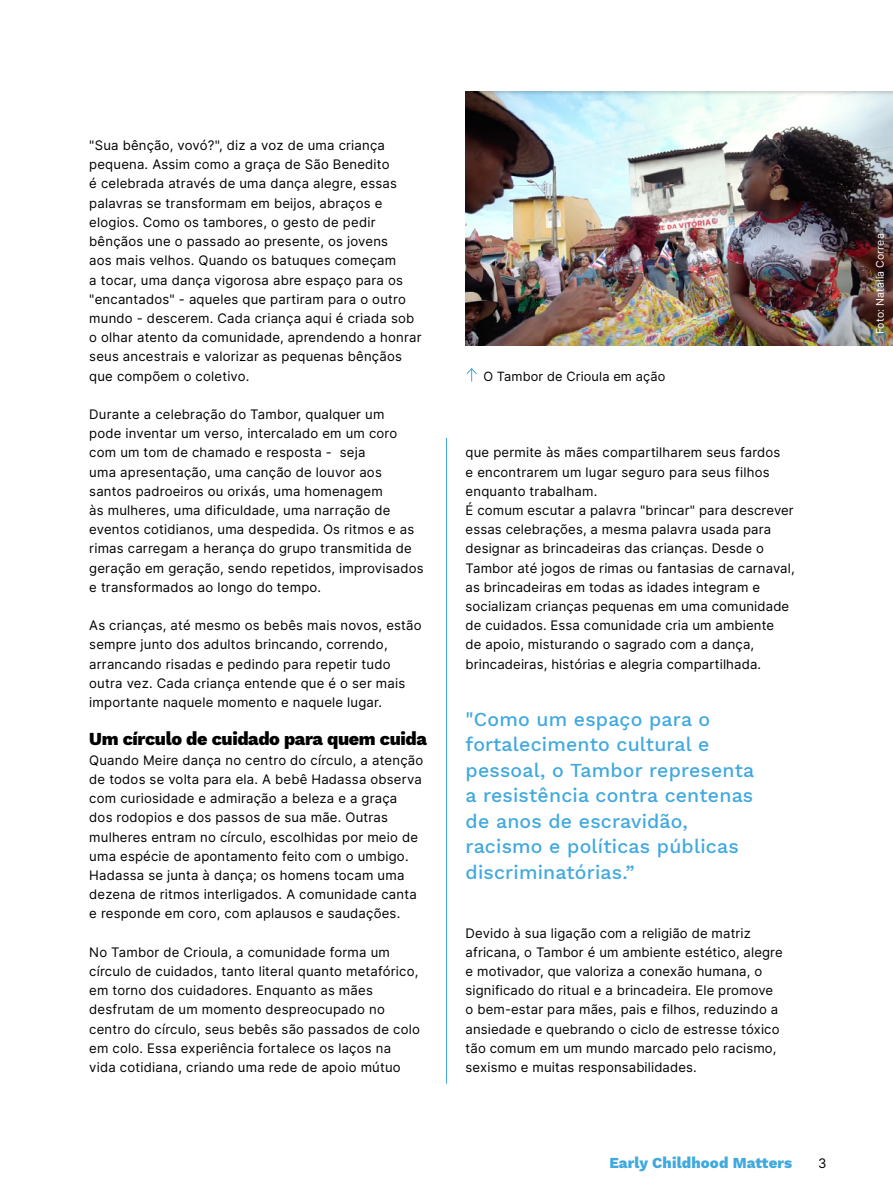
<style>
.page{position:relative;width:893px;height:1191px;background:#fff}
.page>*{position:absolute;margin:0;border:0;box-sizing:border-box;transform-origin:0 0}
.t1{font:500 19.5px/25.5px "Work Sans";letter-spacing:.01em;color:#41a9df}
.t2{font:800 18px "Work Sans";letter-spacing:-.02em;color:#000}
.t3{font:800 15px "Work Sans";letter-spacing:.01em;color:#41a9df}
.t4{font:13.2px/19.2px "Inter";letter-spacing:.015em;color:#000}
.t5{font:12.75px "Inter";letter-spacing:.01em;color:#000}
.t6{font:10.5px "Inter";letter-spacing:.01em;color:#fff}
</style>
<div class="page">
<hr style="left:446px;top:129px;width:1px;height:954px;background:#41a9df">
<img style="left:466px;top:92px;width:427px;height:254px">
<div style="left:435px;top:109px;width:23px;height:328px;background:#fff"></div>
<svg style="left:466px;top:368px;width:11px;height:13px"></svg>
<p class="t4" style="left:89px;top:135px;width:334px">"Sua bênção, vovó?", diz a voz de uma criança pequena. Assim como a graça de São Benedito<br>é celebrada através de uma dança alegre, essas palavras se transformam em beijos, abraços e elogios. Como os tambores, o gesto de pedir bênçãos une o passado ao presente, os jovens<br>aos mais velhos. Quando os batuques começam<br>a tocar, uma dança vigorosa abre espaço para os "encantados" - aqueles que partiram para o outro mundo - descerem. Cada criança aqui é criada sob o olhar atento da comunidade, aprendendo a honrar seus ancestrais e valorizar as pequenas bênçãos que compõem o coletivo.</p>
<p class="t4" style="left:89px;top:404px;width:336px">Durante a celebração do Tambor, qualquer um<br>pode inventar um verso, intercalado em um coro com um tom de chamado e resposta - seja<br>uma apresentação, uma canção de louvor aos santos padroeiros ou orixás, uma homenagem<br>às mulheres, uma dificuldade, uma narração de eventos cotidianos, uma despedida. Os ritmos e as rimas carregam a herança do grupo transmitida de geração em geração, sendo repetidos, improvisados e transformados ao longo do tempo.</p>
<p class="t4" style="left:89px;top:615px;width:334px">As crianças, até mesmo os bebês mais novos, estão sempre junto dos adultos brincando, correndo, arrancando risadas e pedindo para repetir tudo outra vez. Cada criança entende que é o ser mais importante naquele momento e naquele lugar.</p>
<h2 class="t2" style="left:89px;top:725px;width:339px">Um círculo de cuidado para quem cuida</h2>
<p class="t4" style="left:89px;top:750px;width:335px">Quando Meire dança no centro do círculo, a atenção de todos se volta para ela. A bebê Hadassa observa com curiosidade e admiração a beleza e a graça dos rodopios e dos passos de sua mãe. Outras mulheres entram no círculo, escolhidas por meio de uma espécie de apontamento feito com o umbigo.<br>Hadassa se junta à dança; os homens tocam uma dezena de ritmos interligados. A comunidade canta e responde em coro, com aplausos e saudações.</p>
<p class="t4" style="left:89px;top:942px;width:332px">No Tambor de Crioula, a comunidade forma um círculo de cuidados, tanto literal quanto metafórico, em torno dos cuidadores. Enquanto as mães desfrutam de um momento despreocupado no centro do círculo, seus bebês são passados de colo em colo. Essa experiência fortalece os laços na vida cotidiana, criando uma rede de apoio mútuo</p>
<p class="t5" style="left:483px;top:366px;width:183px">O Tambor de Crioula em ação</p>
<p class="t4" style="left:466px;top:443px;width:331px">que permite às mães compartilharem seus fardos<br>e encontrarem um lugar seguro para seus filhos enquanto trabalham.<br>É comum escutar a palavra "brincar" para descrever essas celebrações, a mesma palavra usada para designar as brincadeiras das crianças. Desde o Tambor até jogos de rimas ou fantasias de carnaval, as brincadeiras em todas as idades integram e socializam crianças pequenas em uma comunidade de cuidados. Essa comunidade cria um ambiente<br>de apoio, misturando o sagrado com a dança, brincadeiras, histórias e alegria compartilhada.</p>
<h1 class="t1" style="left:466px;top:705px;width:290px">"Como um espaço para o fortalecimento cultural e pessoal, o Tambor representa a resistência contra centenas de anos de escravidão, racismo e políticas públicas discriminatórias.”</h1>
<p class="t4" style="left:466px;top:923px;width:319px">Devido à sua ligação com a religião de matriz africana, o Tambor é um ambiente estético, alegre e motivador, que valoriza a conexão humana, o significado do ritual e a brincadeira. Ele promove o bem-estar para mães, pais e filhos, reduzindo a ansiedade e quebrando o ciclo de estresse tóxico tão comum em um mundo marcado pelo racismo, sexismo e muitas responsabilidades.</p>
<p class="t3" style="left:609px;top:1151px;width:184px">Early Childhood Matters</p>
<p class="t4" style="left:818px;top:1153px;width:10px">3</p>
<p class="t6" style="left:872px;top:334px;width:102px;rotate:-90deg">Foto: Natalia Correa</p>
</div>
